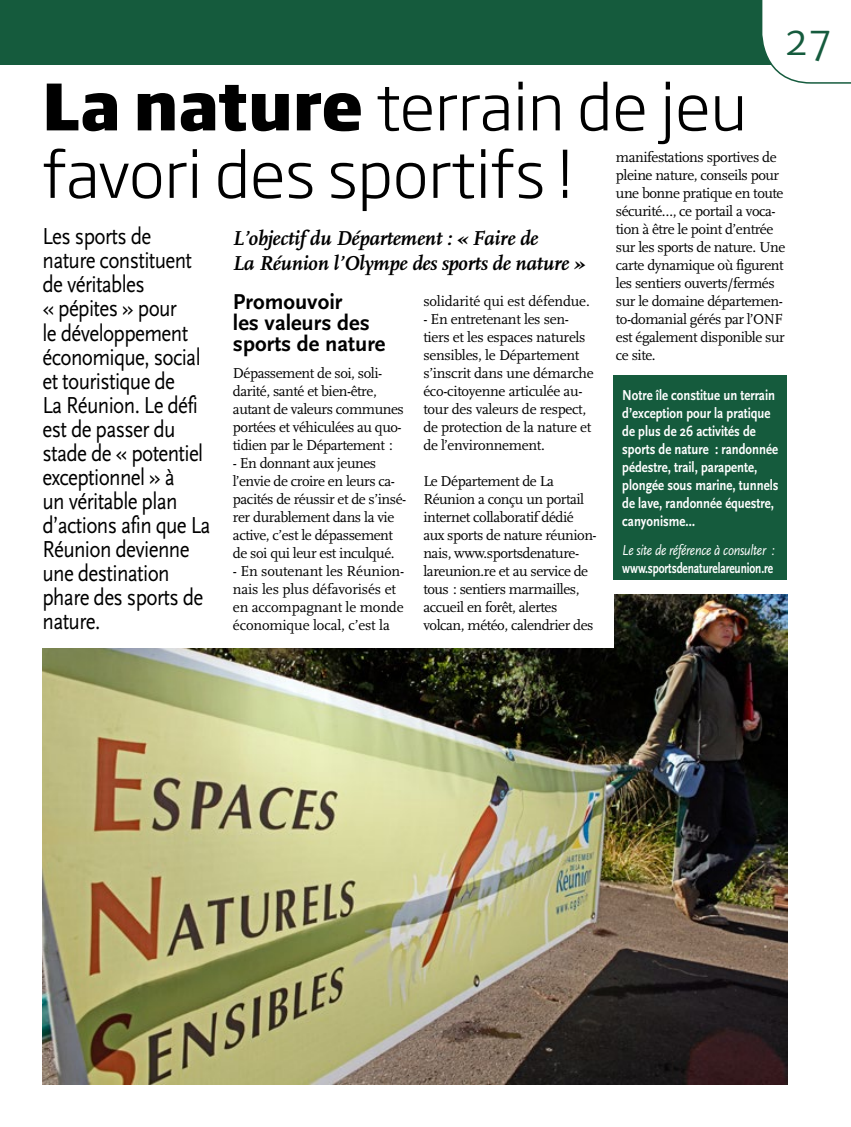
<style>
.page{position:relative;width:851px;height:1127px;background:#fff}
.page>*{position:absolute;margin:0;border:0;box-sizing:border-box;transform-origin:0 0}
.t1{font:300 63px/67.5px "Soho Gothic Pro";color:#000}
.t2{font:39px "Merriweather Sans";color:#155b3d}
.t3{font:24.15px/24px "Scala Sans";letter-spacing:-.03em;color:#000;scale:.87 1}
.t4{font:700 22.5px/21px "Scala Sans";color:#000}
.t5{font:italic 700 21px/25.2px "Scala";letter-spacing:-.01em;color:#000}
.t6{font:15px/18px "Scala";letter-spacing:-.03em;color:#000}
.t7{font:700 15px/18px "Scala Sans";color:#fff;scale:.85 1}
.t8{font:15px/18px "Scala";letter-spacing:-.01em;color:#000}
.t9{font:700 15px "Scala Sans";color:#fff;scale:.76 1}
.t10{font:italic 15px "Scala Sans";letter-spacing:-.02em;color:#fff;scale:.85 1}
.s1{font-weight:800}
</style>
<div class="page">
<div style="left:0;top:0;width:801px;height:64px;background:#155b3d"></div>
<svg style="left:760px;top:0;width:90px;height:84px"></svg>
<img style="left:43px;top:594px;width:744px;height:490px">
<div style="left:21px;top:568px;width:592px;height:80px;background:#fff"></div>
<div style="left:613px;top:375px;width:174px;height:205px;background:#155b3d"></div>
<h2 class="t2" style="left:784px;top:17px;width:49px">27</h2>
<h1 class="t1" style="left:43px;top:70px;width:706px"><span class="s1">La nature</span> terrain de jeu favori des sportifs !</h1>
<p class="t6" style="left:615px;top:148px;width:171px">manifestations sportives de pleine nature, conseils pour une bonne pratique en toute sécurité…, ce portail a voca&shy;tion à être le point d’entrée sur les sports de nature. Une carte dynamique où figurent les sentiers ouverts/fermés sur le domaine départemen&shy;to-domanial gérés par l’ONF est également disponible sur ce site.</p>
<p class="t3" style="left:43px;top:225px;width:194px">Les sports de<br>nature constituent de véritables<br>« pépites » pour<br>le développement économique, social et touristique de<br>La Réunion. Le défi est de passer du stade de « potentiel exceptionnel » à<br>un véritable plan d’actions afin que La<br>Réunion devienne une destination phare des sports de nature.</p>
<h3 class="t5" style="left:233px;top:226px;width:353px">L’objectif du Département : « Faire de<br>La Réunion l’Olympe des sports de nature »</h3>
<h3 class="t4" style="left:233px;top:292px;width:154px">Promouvoir<br>les valeurs des sports de nature</h3>
<p class="t6" style="left:233px;top:364px;width:172px">Dépassement de soi, soli&shy;darité, santé et bien-être, autant de valeurs communes portées et véhiculées au quo&shy;tidien par le Département :</p>
<p class="t6" style="left:233px;top:454px;width:175px">- En donnant aux jeunes l’envie de croire en leurs ca&shy;pacités de réussir et de s’insé&shy;rer durablement dans la vie active, c’est le dépassement de soi qui leur est inculqué.</p>
<p class="t8" style="left:233px;top:562px;width:173px">- En soutenant les Réunion&shy;nais les plus défavorisés et en accompagnant le monde économique local, c’est la</p>
<p class="t8" style="left:423px;top:292px;width:168px">solidarité qui est défendue.</p>
<p class="t6" style="left:423px;top:310px;width:172px">- En entretenant les sen&shy;tiers et les espaces naturels sensibles, le Département s’inscrit dans une démarche éco-citoyenne articulée au&shy;tour des valeurs de respect, de protection de la nature et de l’environnement.</p>
<p class="t6" style="left:423px;top:472px;width:175px">Le Département de La<br>Réunion a conçu un portail internet collaboratif dédié aux sports de nature réunion&shy;nais, www.sportsdenature&shy;lareunion.re et au service de tous : sentiers marmailles, accueil en forêt, alertes volcan, météo, calendrier des</p>
<p class="t7" style="left:622px;top:387px;width:185px">Notre île constitue un terrain d’exception pour la pratique de plus de 26 activités de sports de nature : randonnée pédestre, trail, parapente, plongée sous marine, tunnels de lave, randonnée équestre, canyonisme…</p>
<p class="t10" style="left:622px;top:542px;width:181px">Le site de référence à consulter :</p>
<p class="t9" style="left:622px;top:560px;width:200px">www.sportsdenaturelareunion.re</p>
</div>
